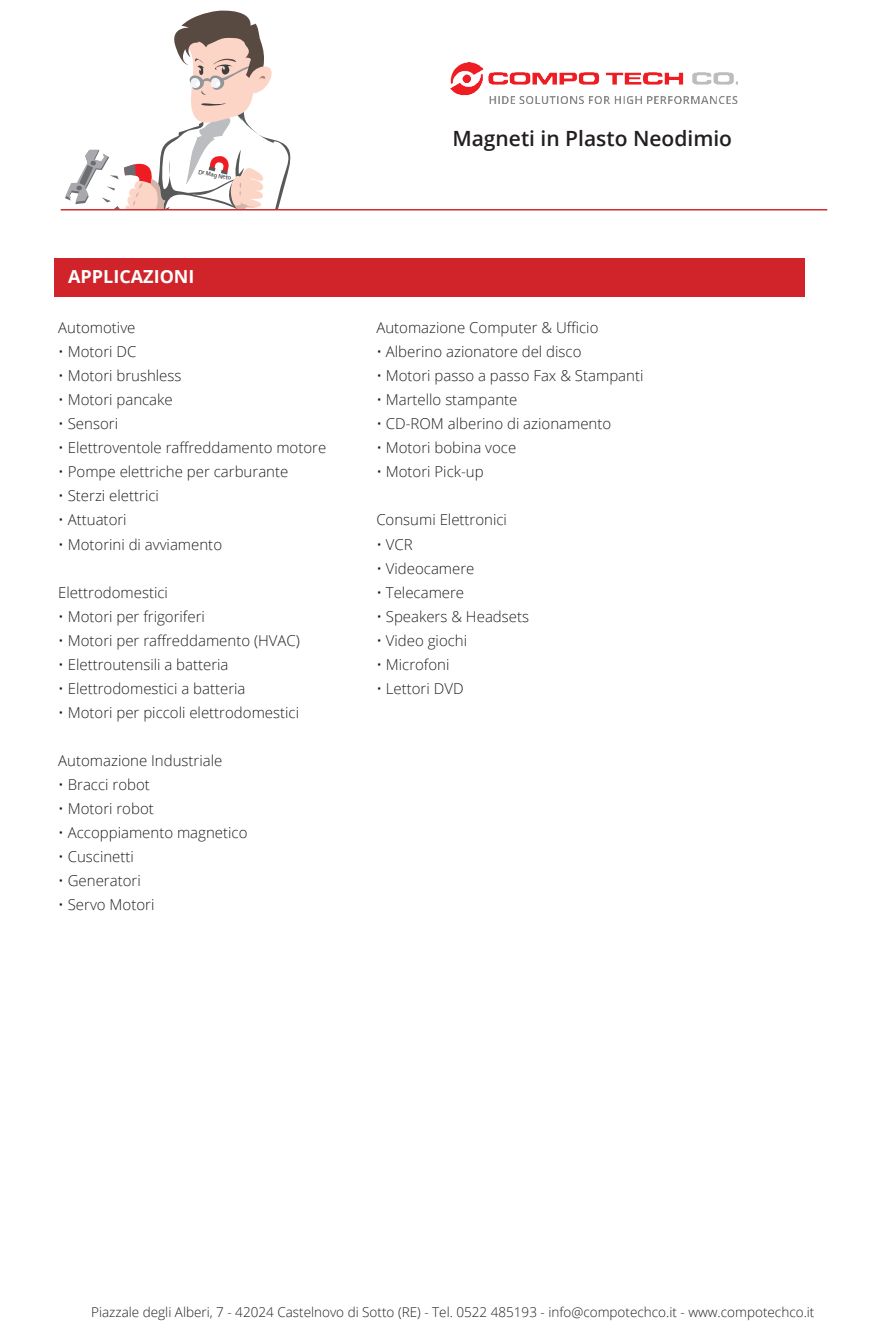
<style>
.page{position:relative;width:893px;height:1340px;background:#fff}
.page>*{position:absolute;margin:0;border:0;box-sizing:border-box;transform-origin:0 0}
.t1{font:600 21px "Open Sans";color:#231f20}
.t2{font:700 18px "Open Sans";color:#fff}
.t3{font:300 15px "Open Sans";color:#231f20}
.t4{font:300 13.5px "Open Sans";color:#231f20}
.t5{font:6.3px "Myriad Pro";color:#231f20}
</style>
<div class="page">
<img style="left:451px;top:62px;width:286px;height:42px">
<hr style="left:61px;top:209px;width:766px;height:1px;background:#d1232a">
<svg style="left:65px;top:10px;width:226px;height:198px"></svg>
<div style="left:54px;top:258px;width:750px;height:39px;background:#d1232a"></div>
<p class="t5" style="left:199px;top:168px;width:35px;rotate:11deg">Dr Mag Neto</p>
<p class="t2" style="left:68px;top:264px;width:128px">APPLICAZIONI</p>
<p class="t3" style="left:58px;top:318px;width:79px">Automotive</p>
<p class="t3" style="left:58px;top:342px;width:80px">• Motori DC</p>
<p class="t3" style="left:58px;top:366px;width:125px">• Motori brushless</p>
<p class="t3" style="left:58px;top:390px;width:116px">• Motori pancake</p>
<p class="t3" style="left:58px;top:414px;width:61px">• Sensori</p>
<p class="t3" style="left:58px;top:438px;width:270px">• Elettroventole raffreddamento motore</p>
<p class="t3" style="left:58px;top:462px;width:232px">• Pompe elettriche per carburante</p>
<p class="t3" style="left:58px;top:486px;width:102px">• Sterzi elettrici</p>
<p class="t3" style="left:58px;top:510px;width:70px">• Attuatori</p>
<p class="t3" style="left:58px;top:534px;width:165px">• Motorini di avviamento</p>
<p class="t3" style="left:58px;top:582px;width:111px">Elettrodomestici</p>
<p class="t3" style="left:58px;top:606px;width:148px">• Motori per frigoriferi</p>
<p class="t3" style="left:58px;top:630px;width:243px">• Motori per raffreddamento (HVAC)</p>
<p class="t3" style="left:58px;top:654px;width:172px">• Elettroutensili a batteria</p>
<p class="t3" style="left:58px;top:678px;width:189px">• Elettrodomestici a batteria</p>
<p class="t3" style="left:58px;top:702px;width:242px">• Motori per piccoli elettrodomestici</p>
<p class="t3" style="left:58px;top:750px;width:166px">Automazione Industriale</p>
<p class="t3" style="left:58px;top:774px;width:93px">• Bracci robot</p>
<p class="t3" style="left:58px;top:798px;width:97px">• Motori robot</p>
<p class="t3" style="left:58px;top:822px;width:191px">• Accoppiamento magnetico</p>
<p class="t3" style="left:58px;top:846px;width:77px">• Cuscinetti</p>
<p class="t3" style="left:58px;top:870px;width:84px">• Generatori</p>
<p class="t3" style="left:58px;top:894px;width:98px">• Servo Motori</p>
<p class="t1" style="left:452px;top:124px;width:281px">Magneti in Plasto Neodimio</p>
<p class="t3" style="left:376px;top:318px;width:224px">Automazione Computer &amp; Ufficio</p>
<p class="t3" style="left:376px;top:342px;width:207px">• Alberino azionatore del disco</p>
<p class="t3" style="left:376px;top:366px;width:269px">• Motori passo a passo Fax &amp; Stampanti</p>
<p class="t3" style="left:376px;top:390px;width:143px">• Martello stampante</p>
<p class="t3" style="left:376px;top:414px;width:236px">• CD-ROM alberino di azionamento</p>
<p class="t3" style="left:376px;top:438px;width:141px">• Motori bobina voce</p>
<p class="t3" style="left:376px;top:462px;width:109px">• Motori Pick-up</p>
<p class="t3" style="left:376px;top:510px;width:132px">Consumi Elettronici</p>
<p class="t3" style="left:376px;top:534px;width:38px">• VCR</p>
<p class="t3" style="left:376px;top:558px;width:100px">• Videocamere</p>
<p class="t3" style="left:376px;top:582px;width:89px">• Telecamere</p>
<p class="t3" style="left:376px;top:606px;width:154px">• Speakers &amp; Headsets</p>
<p class="t3" style="left:376px;top:630px;width:92px">• Video giochi</p>
<p class="t3" style="left:376px;top:654px;width:75px">• Microfoni</p>
<p class="t3" style="left:376px;top:678px;width:89px">• Lettori DVD</p>
<p class="t4" style="left:91px;top:1302px;width:725px">Piazzale degli Alberi, 7 - 42024 Castelnovo di Sotto (RE) - Tel. 0522 485193 - info@compotechco.it - www.compotechco.it</p>
</div>
